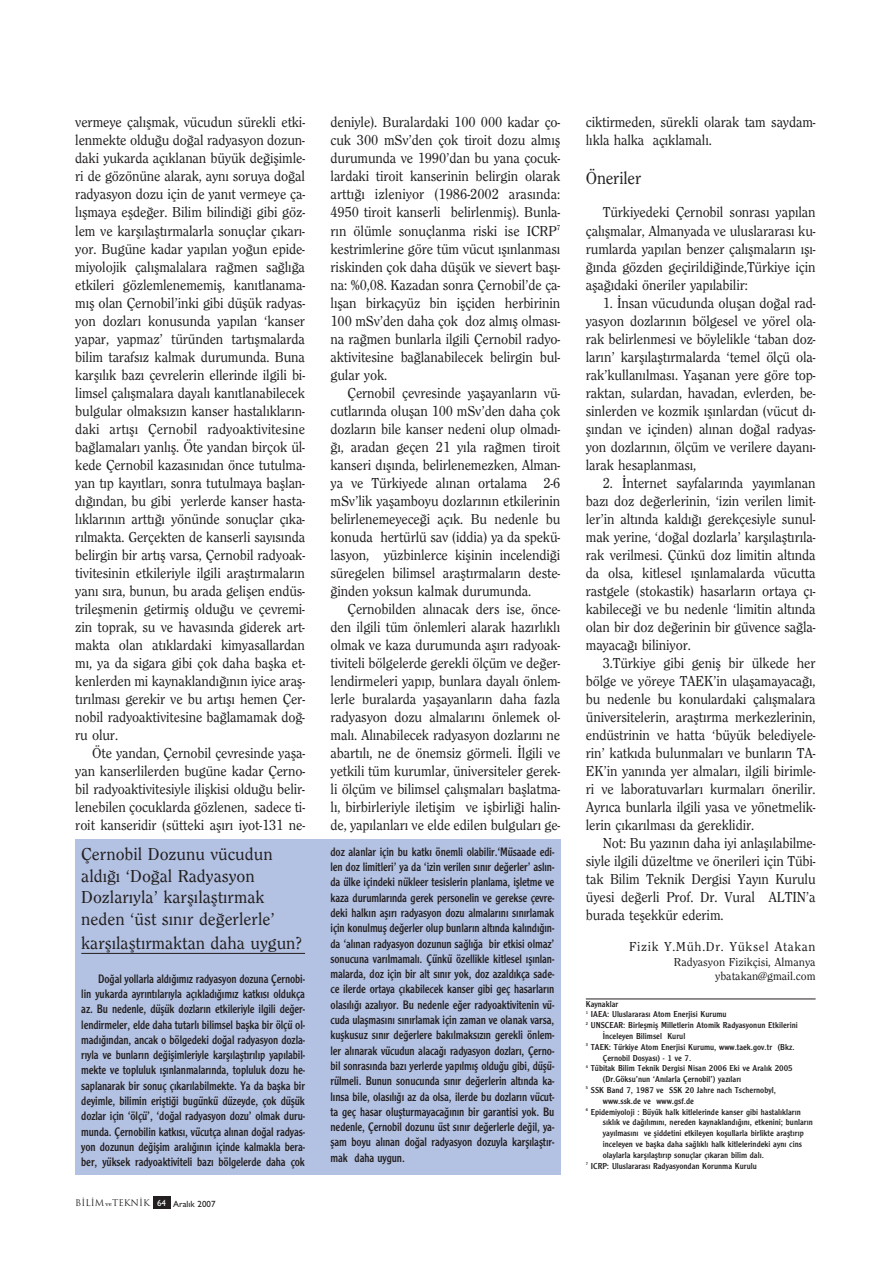
<style>
.page{position:relative;width:891px;height:1264px;background:#fff}
.page>*{position:absolute;margin:0;border:0;box-sizing:border-box;transform-origin:0 0}
.t1{font:500 18px/21.6px "Clearface";color:#231f20}
.t2{font:500 18px "Clearface";color:#231f20;scale:.96 1}
.t3{font:500 15px/18px "Clearface";letter-spacing:-.01em;color:#231f20;text-align:justify;scale:.96 1}
.t4{font:500 13.5px "Clearface";letter-spacing:.05em;color:#231f20}
.t5{font:12.75px/15.3px "Clearface Gothic";letter-spacing:-.01em;color:#231f20;text-align:justify;scale:.9 1}
.t6{font:500 12px/14.4px "Clearface";color:#231f20;text-align:right}
.t7{font:9px "Clearface Gothic";color:#231f20}
.t8{font:9px "Trajan";color:#231f20}
.s1{font-family:"Bookman";font-weight:300;font-size:6px}
.s2{font-family:"Gill Sans";font-weight:500;color:#fff}
.s3{font-family:"Gill Sans";font-weight:500}
</style>
<div class="page">
<hr style="left:585px;top:998px;width:230px;height:1px;background:#231f20">
<div style="left:153px;top:1196px;width:17px;height:13px;background:#231f20"></div>
<div style="left:75px;top:839px;width:485px;height:336px;background:#b3c1e2"></div>
<hr style="left:81px;top:953px;width:224px;height:1px;background:#231f20">
<p class="t3" style="left:75px;top:114px;width:241px">vermeye çal›flmak, vücudun sürekli etki&shy;lenmekte oldu¤u do¤al radyasyon dozun&shy;daki yukarda aç›klanan büyük de¤iflimle&shy;ri de gözönüne alarak, ayn› soruya do¤al radyasyon dozu için de yan›t vermeye ça&shy;l›flmaya eflde¤er. Bilim bilindi¤i gibi göz&shy;lem ve karfl›laflt›rmalarla sonuçlar ç›kar›- yor. Bugüne kadar yap›lan yo¤un epide&shy;miyolojik çal›flmalalara ra¤men sa¤l›¤a etkileri gözlemlenememifl, kan›tlanama&shy;m›fl olan Çernobil’inki gibi düflük radyas&shy;yon dozlar› konusunda yap›lan ‘kanser yapar, yapmaz’ türünden tart›flmalarda bilim tarafs›z kalmak durumunda. Buna karfl›l›k baz› çevrelerin ellerinde ilgili bi&shy;limsel çal›flmalara dayal› kan›tlanabilecek bulgular olmaks›z›n kanser hastal›klar›n&shy;daki art›fl› Çernobil radyoaktivitesine ba¤lamalar› yanl›fl. Öte yandan birçok ül&shy;kede Çernobil kazas›n›dan önce tutulma&shy;yan t›p kay›tlar›, sonra tutulmaya bafllan&shy;d›¤›ndan, bu gibi yerlerde kanser hasta&shy;l›klar›n›n artt›¤› yönünde sonuçlar ç›ka&shy;r›lmakta. Gerçekten de kanserli say›s›nda belirgin bir art›fl varsa, Çernobil radyoak&shy;tivitesinin etkileriyle ilgili araflt›rmalar›n yan› s›ra, bunun, bu arada geliflen endüs&shy;trileflmenin getirmifl oldu¤u ve çevremi&shy;zin toprak, su ve havas›nda giderek art&shy;makta olan at›klardaki kimyasallardan m›, ya da sigara gibi çok daha baflka et&shy;kenlerden mi kaynakland›¤›n›n iyice arafl&shy;t›r›lmas› gerekir ve bu art›fl› hemen Çer&shy;nobil radyoaktivitesine ba¤lamamak do¤- ru olur.</p>
<p class="t3" style="left:75px;top:744px;width:241px;text-indent:17px">Öte yandan, Çernobil çevresinde yafla&shy;yan kanserlilerden bugüne kadar Çerno&shy;bil radyoaktivitesiyle iliflkisi oldu¤u belir&shy;lenebilen çocuklarda gözlenen, sadece ti&shy;roit kanseridir (sütteki afl›r› iyot-131 ne-</p>
<p class="t1" style="left:81px;top:844px;width:195px">Çernobil Dozunu vücudun ald›¤› ‘Do¤al Radyasyon<br>Dozlar›yla’ karfl›laflt›rmak neden ‘üst s›n›r de¤erlerle’</p>
<p class="t1" style="left:81px;top:933px;width:222px">karfl›laflt›rmaktan daha uygun?</p>
<p class="t5" style="left:81px;top:971px;width:250px;text-indent:17px">Do¤al yollarla ald›¤›m›z radyasyon dozuna Çernobi&shy;lin yukarda ayr›nt›lar›yla aç›klad›¤›m›z katk›s› oldukça az. Bu nedenle, düflük dozlar›n etkileriyle ilgili de¤er&shy;lendirmeler, elde daha tutarl› bilimsel baflka bir ölçü ol&shy;mad›¤›ndan, ancak o bölgedeki do¤al radyasyon dozla&shy;r›yla ve bunlar›n de¤iflimleriyle karfl›laflt›r›l›p yap›labil&shy;mekte ve topluluk ›fl›nlanmalar›nda, topluluk dozu he&shy;saplanarak bir sonuç ç›kar›labilmekte. Ya da baflka bir deyimle, bilimin eriflti¤i bugünkü düzeyde, çok düflük dozlar için ‘ölçü’, ‘do¤al radyasyon dozu’ olmak duru&shy;munda. Çernobilin katk›s›, vücutça al›nan do¤al radyas&shy;yon dozunun de¤iflim aral›¤›n›n içinde kalmakla bera&shy;ber, yüksek radyoaktiviteli baz› bölgelerde daha çok</p>
<p class="t8" style="left:75px;top:1198px;width:142px">B‹L‹M <span class="s1">ve</span>TEKN‹K <span class="s2">64</span> <span class="s3">Aral›k 2007</span></p>
<p class="t3" style="left:330px;top:114px;width:241px">deniyle). Buralardaki 100 000 kadar ço&shy;cuk 300 mSv’den çok tiroit dozu alm›fl durumunda ve 1990’dan bu yana çocuk&shy;lardaki tiroit kanserinin belirgin olarak artt›¤› izleniyor (1986-2002 aras›nda:<br>4950 tiroit kanserli belirlenmifl). Bunla&shy;r›n ölümle sonuçlanma riski ise ICRP<sup>7 </sup>kestrimlerine göre tüm vücut ›fl›nlanmas› riskinden çok daha düflük ve sievert bafl›- na: %0,08. Kazadan sonra Çernobil’de ça&shy;l›flan birkaçyüz bin iflçiden herbirinin 100 mSv’den daha çok doz alm›fl olmas›- na ra¤men bunlarla ilgili Çernobil radyo&shy;aktivitesine ba¤lanabilecek belirgin bul&shy;gular yok.</p>
<p class="t3" style="left:330px;top:384px;width:241px;text-indent:17px">Çernobil çevresinde yaflayanlar›n vü&shy;cutlar›nda oluflan 100 mSv’den daha çok dozlar›n bile kanser nedeni olup olmad›- ¤›, aradan geçen 21 y›la ra¤men tiroit kanseri d›fl›nda, belirlenemezken, Alman&shy;ya ve Türkiyede al›nan ortalama 2-6 mSv’lik yaflamboyu dozlar›n›n etkilerinin belirlenemeyece¤i aç›k. Bu nedenle bu konuda hertürlü sav (iddia) ya da spekü&shy;lasyon, yüzbinlerce kiflinin incelendi¤i süregelen bilimsel araflt›rmalar›n deste-¤inden yoksun kalmak durumunda.</p>
<p class="t3" style="left:330px;top:600px;width:241px;text-indent:17px">Çernobilden al›nacak ders ise, önce&shy;den ilgili tüm önlemleri alarak haz›rl›kl› olmak ve kaza durumunda afl›r› radyoak&shy;tiviteli bölgelerde gerekli ölçüm ve de¤er&shy;lendirmeleri yap›p, bunlara dayal› önlem&shy;lerle buralarda yaflayanlar›n daha fazla radyasyon dozu almalar›n› önlemek ol&shy;mal›. Al›nabilecek radyasyon dozlar›n› ne abart›l›, ne de önemsiz görmeli. ‹lgili ve yetkili tüm kurumlar, üniversiteler gerek&shy;li ölçüm ve bilimsel çal›flmalar› bafllatma&shy;l›, birbirleriyle iletiflim ve iflbirli¤i halin&shy;de, yap›lanlar› ve elde edilen bulgular› ge-</p>
<p class="t5" style="left:330px;top:845px;width:250px">doz alanlar için bu katk› önemli olabilir.‘Müsaade edi&shy;len doz limitleri’ ya da ‘izin verilen s›n›r de¤erler’ asl›n&shy;da ülke içindeki nükleer tesislerin planlama, iflletme ve kaza durumlar›nda gerek personelin ve gerekse çevre&shy;deki halk›n afl›r› radyasyon dozu almalar›n› s›n›rlamak için konulmufl de¤erler olup bunlar›n alt›nda kal›nd›¤›n&shy;da ‘al›nan radyasyon dozunun sa¤l›¤a bir etkisi olmaz’ sonucuna var›lmamal›. Çünkü özellikle kitlesel ›fl›nlan&shy;malarda, doz için bir alt s›n›r yok, doz azald›kça sade&shy;ce ilerde ortaya ç›kabilecek kanser gibi geç hasarlar›n olas›l›¤› azal›yor. Bu nedenle e¤er radyoaktivitenin vü&shy;cuda ulaflmas›n› s›n›rlamak için zaman ve olanak varsa, kuflkusuz s›n›r de¤erlere bak›lmaks›z›n gerekli önlem&shy;ler al›narak vücudun alaca¤› radyasyon dozlar›, Çerno&shy;bil sonras›nda baz› yerlerde yap›lm›fl oldu¤u gibi, düflü&shy;rülmeli. Bunun sonucunda s›n›r de¤erlerin alt›nda ka&shy;l›nsa bile, olas›l›¤› az da olsa, ilerde bu dozlar›n vücut&shy;ta geç hasar oluflturmayaca¤›n›n bir garantisi yok. Bu nedenle, Çernobil dozunu üst s›n›r de¤erlerle de¤il, ya&shy;flam boyu al›nan do¤al radyasyon dozuyla karfl›laflt›r&shy;mak daha uygun.</p>
<p class="t3" style="left:585px;top:114px;width:241px">ciktirmeden, sürekli olarak tam saydam&shy;l›kla halka aç›klamal›.</p>
<p class="t2" style="left:585px;top:171px;width:59px">Öneriler</p>
<p class="t3" style="left:585px;top:204px;width:241px;text-indent:17px">Türkiyedeki Çernobil sonras› yap›lan çal›flmalar, Almanyada ve uluslararas› ku&shy;rumlarda yap›lan benzer çal›flmalar›n ›fl›- ¤›nda gözden geçirildi¤inde,Türkiye için afla¤›daki öneriler yap›labilir:</p>
<p class="t3" style="left:585px;top:294px;width:241px;text-indent:17px">1. ‹nsan vücudunda oluflan do¤al rad&shy;yasyon dozlar›n›n bölgesel ve yörel ola&shy;rak belirlenmesi ve böylelikle ‘taban doz&shy;lar›n’ karfl›laflt›rmalarda ‘temel ölçü ola&shy;rak’kullan›lmas›. Yaflanan yere göre top&shy;raktan, sulardan, havadan, evlerden, be&shy;sinlerden ve kozmik ›fl›nlardan (vücut d›- fl›ndan ve içinden) al›nan do¤al radyas&shy;yon dozlar›n›n, ölçüm ve verilere dayan›- larak hesaplanmas›,</p>
<p class="t3" style="left:585px;top:474px;width:241px;text-indent:17px">2. ‹nternet sayfalar›nda yay›mlanan baz› doz de¤erlerinin, ‘izin verilen limit&shy;ler’in alt›nda kald›¤› gerekçesiyle sunul&shy;mak yerine, ‘do¤al dozlarla’ karfl›laflt›r›la&shy;rak verilmesi. Çünkü doz limitin alt›nda da olsa, kitlesel ›fl›nlamalarda vücutta rastgele (stokastik) hasarlar›n ortaya ç›- kabilece¤i ve bu nedenle ‘limitin alt›nda olan bir doz de¤erinin bir güvence sa¤la&shy;mayaca¤› biliniyor.</p>
<p class="t3" style="left:585px;top:654px;width:241px;text-indent:17px">3.Türkiye gibi genifl bir ülkede her bölge ve yöreye TAEK’in ulaflamayaca¤›, bu nedenle bu konulardaki çal›flmalara üniversitelerin, araflt›rma merkezlerinin, endüstrinin ve hatta ‘büyük belediyele&shy;rin’ katk›da bulunmalar› ve bunlar›n TA-EK’in yan›nda yer almalar›, ilgili birimle&shy;ri ve laboratuvarlar› kurmalar› önerilir.<br>Ayr›ca bunlarla ilgili yasa ve yönetmelik&shy;lerin ç›kar›lmas› da gereklidir.</p>
<p class="t3" style="left:585px;top:834px;width:241px;text-indent:17px">Not: Bu yaz›n›n daha iyi anlafl›labilme&shy;siyle ilgili düzeltme ve önerileri için Tübi&shy;tak Bilim Teknik Dergisi Yay›n Kurulu üyesi de¤erli Prof. Dr. Vural ALTIN’a burada teflekkür ederim.</p>
<p class="t4" style="left:629px;top:941px;width:188px">Fizik Y.Müh.Dr. Yüksel Atakan</p>
<p class="t6" style="left:674px;top:955px;width:143px">Radyasyon Fizikçisi, Almanya ybatakan@gmail.com</p>
<p class="t7" style="left:585px;top:1000px;width:34px">Kaynaklar</p>
<p class="t7" style="left:585px;top:1011px;width:142px"><sup>1</sup> IAEA: Uluslararas› Atom Enerjisi Kurumu</p>
<p class="t7" style="left:585px;top:1022px;width:213px"><sup>2</sup> UNSCEAR: Birleflmifl Milletlerin Atomik Radyasyonun Etkilerini</p>
<p class="t7" style="left:602px;top:1032px;width:84px">‹nceleyen Bilimsel Kurul</p>
<p class="t7" style="left:585px;top:1043px;width:210px"><sup>3</sup> TAEK: Türkiye Atom Enerjisi Kurumu, www.taek.gov.tr (Bkz.</p>
<p class="t7" style="left:602px;top:1054px;width:90px">Çernobil Dosyas›) - 1 ve 7.</p>
<p class="t7" style="left:585px;top:1065px;width:208px"><sup>4</sup> Tübitak Bilim Teknik Dergisi Nisan 2006 Eki ve Aral›k 2005</p>
<p class="t7" style="left:602px;top:1076px;width:140px">(Dr.Göksu’nun ‘An›larla Çernobil’) yaz›lar›</p>
<p class="t7" style="left:585px;top:1086px;width:192px"><sup>5</sup> SSK Band 7, 1987 ve SSK 20 Jahre nach Tschernobyl,</p>
<p class="t7" style="left:602px;top:1097px;width:92px">www.ssk.de ve www.gsf.de</p>
<p class="t7" style="left:585px;top:1108px;width:216px"><sup>6</sup> Epidemiyoloji : Büyük halk kitlelerinde kanser gibi hastal›klar›n</p>
<p class="t7" style="left:602px;top:1119px;width:211px">s›kl›k ve da¤›l›m›n›, nereden kaynakland›¤›n›, etkenini; bunlar›n</p>
<p class="t7" style="left:602px;top:1130px;width:202px">yay›lmas›n› ve fliddetini etkileyen koflullarla birlikte araflt›r›p</p>
<p class="t7" style="left:602px;top:1140px;width:200px">inceleyen ve baflka daha sa¤l›kl› halk kitlelerindeki ayn› cins</p>
<p class="t7" style="left:602px;top:1151px;width:162px">olaylarla karfl›laflt›r›p sonuçlar ç›karan bilim dal›.</p>
<p class="t7" style="left:585px;top:1162px;width:172px"><sup>7</sup> ICRP: Uluslararas› Radyasyondan Korunma Kurulu</p>
</div>
